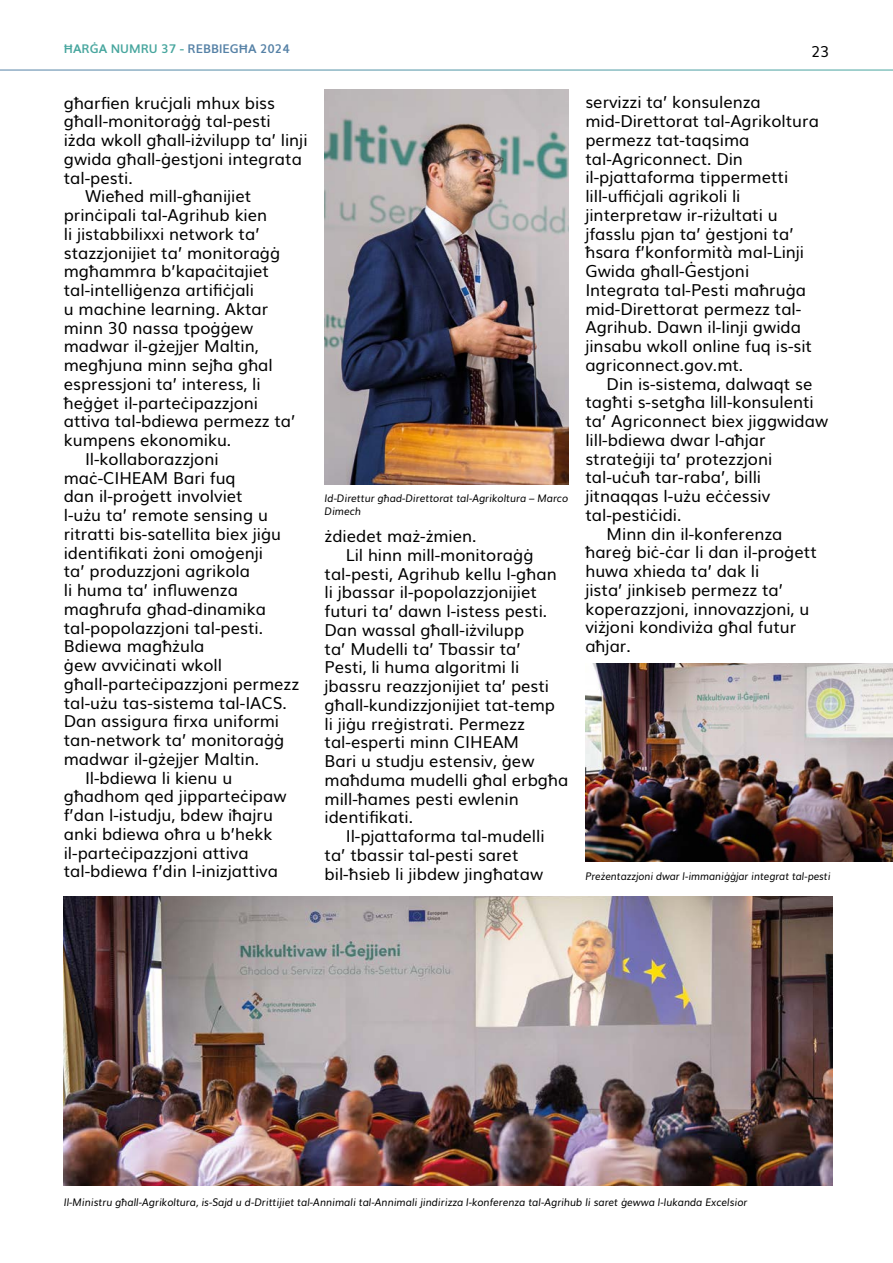
<style>
.page{position:relative;width:893px;height:1263px;background:#fff}
.page>*{position:absolute;margin:0;border:0;box-sizing:border-box;transform-origin:0 0}
.t1{font:16.5px/18.8px "Muli";color:#000}
.t2{font:15px "Muli";color:#000}
.t3{font:700 12px "Muli";color:#47a69e}
.t4{font:italic 10.5px/13.5px "Muli";color:#000;scale:.95 1}
.t5{font:italic 10.5px "Muli";color:#000;scale:.93 1}
.s1{color:#5581a6}
</style>
<div class="page">
<img style="left:325px;top:89px;width:243px;height:395px">
<img style="left:64px;top:896px;width:768px;height:289px">
<img style="left:585px;top:663px;width:308px;height:198px">
<p class="t3" style="left:64px;top:39px;width:228px">ĦARĠA NUMRU 37 - <span class="s1">REBBIEGĦA 2024</span></p>
<p class="t2" style="left:811px;top:39px;width:20px">23</p>
<p class="t1" style="left:64px;top:92px;width:213px">għarfien kruċjali mhux biss</p>
<p class="t1" style="left:64px;top:111px;width:209px">għall‑monitoraġġ tal‑pesti</p>
<p class="t1" style="left:64px;top:130px;width:245px">iżda wkoll għall‑iżvilupp ta’ linji</p>
<p class="t1" style="left:64px;top:148px;width:240px">gwida għall‑ġestjoni integrata</p>
<p class="t1" style="left:64px;top:167px;width:70px">tal‑pesti.</p>
<p class="t1" style="left:85px;top:186px;width:168px">Wieħed mill‑għanijiet</p>
<p class="t1" style="left:64px;top:205px;width:205px">prinċipali tal‑Agrihub kien</p>
<p class="t1" style="left:64px;top:223px;width:197px">li jistabbilixxi network ta’</p>
<p class="t1" style="left:64px;top:242px;width:218px">stazzjonijiet ta’ monitoraġġ</p>
<p class="t1" style="left:64px;top:261px;width:207px">mgħammra b’kapaċitajiet</p>
<p class="t1" style="left:64px;top:280px;width:192px">tal‑intelliġenza artifiċjali</p>
<p class="t1" style="left:64px;top:298px;width:206px">u machine learning. Aktar</p>
<p class="t1" style="left:64px;top:317px;width:191px">minn 30 nassa tpoġġew</p>
<p class="t1" style="left:64px;top:336px;width:196px">madwar il‑gżejjer Maltin,</p>
<p class="t1" style="left:64px;top:354px;width:211px">megħjuna minn sejħa għal</p>
<p class="t1" style="left:64px;top:373px;width:198px">espressjoni ta’ interess, li</p>
<p class="t1" style="left:64px;top:392px;width:196px">ħeġġet il‑parteċipazzjoni</p>
<p class="t1" style="left:64px;top:411px;width:233px">attiva tal‑bdiewa permezz ta’</p>
<p class="t1" style="left:64px;top:429px;width:169px">kumpens ekonomiku.</p>
<p class="t1" style="left:85px;top:448px;width:135px">Il‑kollaborazzjoni</p>
<p class="t1" style="left:64px;top:467px;width:174px">maċ‑CIHEAM Bari fuq</p>
<p class="t1" style="left:64px;top:486px;width:180px">dan il‑proġett involviet</p>
<p class="t1" style="left:64px;top:504px;width:206px">l‑użu ta’ remote sensing u</p>
<p class="t1" style="left:64px;top:523px;width:219px">ritratti bis‑satellita biex jiġu</p>
<p class="t1" style="left:64px;top:542px;width:201px">identifikati żoni omoġenji</p>
<p class="t1" style="left:64px;top:561px;width:188px">ta’ produzzjoni agrikola</p>
<p class="t1" style="left:64px;top:579px;width:176px">li huma ta’ influwenza</p>
<p class="t1" style="left:64px;top:598px;width:204px">magħrufa għad‑dinamika</p>
<p class="t1" style="left:64px;top:617px;width:201px">tal‑popolazzjoni tal‑pesti.</p>
<p class="t1" style="left:64px;top:636px;width:142px">Bdiewa magħżula</p>
<p class="t1" style="left:64px;top:654px;width:160px">ġew avviċinati wkoll</p>
<p class="t1" style="left:64px;top:673px;width:237px">għall‑parteċipazzjoni permezz</p>
<p class="t1" style="left:64px;top:692px;width:225px">tal‑użu tas‑sistema tal‑IACS.</p>
<p class="t1" style="left:64px;top:711px;width:217px">Dan assigura firxa uniformi</p>
<p class="t1" style="left:64px;top:729px;width:222px">tan‑network ta’ monitoraġġ</p>
<p class="t1" style="left:64px;top:748px;width:197px">madwar il‑gżejjer Maltin.</p>
<p class="t1" style="left:85px;top:767px;width:149px">Il‑bdiewa li kienu u</p>
<p class="t1" style="left:64px;top:786px;width:224px">għadhom qed jipparteċipaw</p>
<p class="t1" style="left:64px;top:804px;width:211px">f’dan l‑istudju, bdew iħajru</p>
<p class="t1" style="left:64px;top:823px;width:210px">anki bdiewa oħra u b’hekk</p>
<p class="t1" style="left:64px;top:842px;width:186px">il‑parteċipazzjoni attiva</p>
<p class="t1" style="left:64px;top:861px;width:216px">tal‑bdiewa f’din l‑inizjattiva</p>
<p class="t4" style="left:325px;top:490px;width:258px">Id-Direttur għad-Direttorat tal-Agrikoltura – Marco<br>Dimech</p>
<p class="t1" style="left:325px;top:526px;width:154px">żdiedet maż‑żmien.</p>
<p class="t1" style="left:346px;top:544px;width:189px">Lil hinn mill‑monitoraġġ</p>
<p class="t1" style="left:325px;top:563px;width:234px">tal‑pesti, Agrihub kellu l‑għan</p>
<p class="t1" style="left:325px;top:582px;width:214px">li jbassar il‑popolazzjonijiet</p>
<p class="t1" style="left:325px;top:601px;width:224px">futuri ta’ dawn l‑istess pesti.</p>
<p class="t1" style="left:325px;top:619px;width:201px">Dan wassal għall‑iżvilupp</p>
<p class="t1" style="left:325px;top:638px;width:198px">ta’ Mudelli ta’ Tbassir ta’</p>
<p class="t1" style="left:325px;top:657px;width:196px">Pesti, li huma algoritmi li</p>
<p class="t1" style="left:325px;top:675px;width:226px">jbassru reazzjonijiet ta’ pesti</p>
<p class="t1" style="left:325px;top:694px;width:232px">għall‑kundizzjonijiet tat‑temp</p>
<p class="t1" style="left:325px;top:713px;width:202px">li jiġu rreġistrati. Permezz</p>
<p class="t1" style="left:325px;top:732px;width:196px">tal‑esperti minn CIHEAM</p>
<p class="t1" style="left:325px;top:750px;width:211px">Bari u studju estensiv, ġew</p>
<p class="t1" style="left:325px;top:769px;width:245px">maħduma mudelli għal erbgħa</p>
<p class="t1" style="left:325px;top:788px;width:196px">mill‑ħames pesti ewlenin</p>
<p class="t1" style="left:325px;top:807px;width:90px">identifikati.</p>
<p class="t1" style="left:346px;top:825px;width:200px">Il‑pjattaforma tal‑mudelli</p>
<p class="t1" style="left:325px;top:844px;width:195px">ta’ tbassir tal‑pesti saret</p>
<p class="t1" style="left:325px;top:863px;width:220px">bil‑ħsieb li jibdew jingħataw</p>
<p class="t1" style="left:585px;top:92px;width:235px">servizzi ta’ konsulenza mid‑Direttorat tal‑Agrikoltura permezz tat‑taqsima tal‑Agriconnect. Din il‑pjattaforma tippermetti lill‑uffiċjali agrikoli li jinterpretaw ir‑riżultati u jfasslu pjan ta’ ġestjoni ta’ ħsara f’konformità mal‑Linji<br>Gwida għall‑Ġestjoni<br>Integrata tal‑Pesti maħruġa mid‑Direttorat permezz tal‑<br>Agrihub. Dawn il‑linji gwida jinsabu wkoll online fuq is‑sit agriconnect.gov.mt.</p>
<p class="t1" style="left:607px;top:373px;width:207px">Din is‑sistema, dalwaqt se</p>
<p class="t1" style="left:585px;top:392px;width:230px">tagħti s‑setgħa lill‑konsulenti</p>
<p class="t1" style="left:585px;top:410px;width:244px">ta’ Agriconnect biex jiggwidaw</p>
<p class="t1" style="left:585px;top:429px;width:182px">lill‑bdiewa dwar l‑aħjar</p>
<p class="t1" style="left:585px;top:448px;width:188px">strateġiji ta’ protezzjoni</p>
<p class="t1" style="left:585px;top:467px;width:177px">tal‑uċuħ tar‑raba’, billi</p>
<p class="t1" style="left:585px;top:485px;width:186px">jitnaqqas l‑użu eċċessiv</p>
<p class="t1" style="left:585px;top:504px;width:98px">tal‑pestiċidi.</p>
<p class="t1" style="left:607px;top:523px;width:177px">Minn din il‑konferenza</p>
<p class="t1" style="left:585px;top:542px;width:233px">ħareġ biċ‑ċar li dan il‑proġett</p>
<p class="t1" style="left:585px;top:560px;width:175px">huwa xhieda ta’ dak li</p>
<p class="t1" style="left:585px;top:579px;width:199px">jista’ jinkiseb permezz ta’</p>
<p class="t1" style="left:585px;top:598px;width:225px">koperazzjoni, innovazzjoni, u</p>
<p class="t1" style="left:585px;top:617px;width:212px">viżjoni kondiviża għal futur</p>
<p class="t1" style="left:585px;top:635px;width:47px">aħjar.</p>
<p class="t5" style="left:585px;top:867px;width:265px">Preżentazzjoni dwar l-immaniġġjar integrat tal-pesti</p>
<p class="t4" style="left:64px;top:1195px;width:721px">Il-Ministru għall-Agrikoltura, is-Sajd u d-Drittijiet tal-Annimali tal-Annimali jindirizza l-konferenza tal-Agrihub li saret ġewwa l-lukanda Excelsior</p>
</div>
